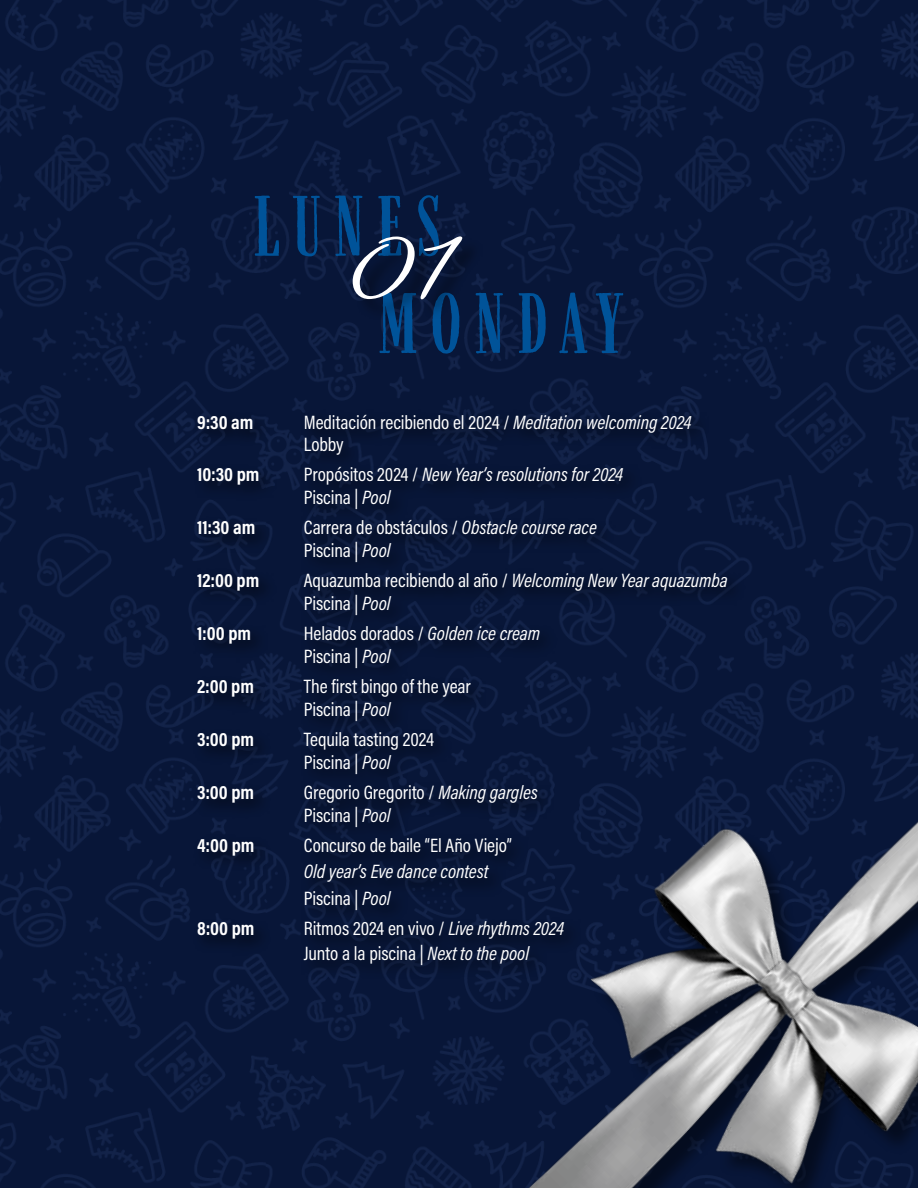
<style>
.page{position:relative;width:918px;height:1188px;background:#fff}
.page>*{position:absolute;margin:0;border:0;box-sizing:border-box;transform-origin:0 0}
.t1{font:500 135px "Gautreaux";color:#fff}
.t2{font:70.5px/97.4px "Farmhand";letter-spacing:.195em;color:#005399}
.t3{font:19.5px/22.8px "Acumin Pro Cond";letter-spacing:-.005em;color:#fff}
.t4{font:italic 19.5px/22.8px "Acumin Pro Cond";letter-spacing:-.005em;color:#fff}
.t5{font:700 19.5px "Acumin Pro Cond";color:#fff}
.s1{font-style:italic}
.s2{font-style:normal}
</style>
<div class="page">
<img style="left:0;top:0;width:918px;height:1188px">
<img style="left:378px;top:624px;width:540px;height:564px">
<div style="left:192px;top:410px;width:554px;height:572px;background:#000;opacity:.75"></div>
<div style="left:355px;top:238px;width:129px;height:84px;background:#071537"></div>
<h2 class="t2" style="left:378px;top:178px;width:245px;text-indent:-124px">LUNES<br>MONDAY</h2>
<h1 class="t1" style="left:342px;top:172px;width:112px">01</h1>
<p class="t5" style="left:197px;top:409px;width:58px">9:30 am</p>
<p class="t3" style="left:304px;top:410px;width:389px">Meditación recibiendo el 2024 / <span class="s1">Meditation welcoming 2024<br></span>Lobby</p>
<p class="t5" style="left:197px;top:462px;width:64px">10:30 pm</p>
<p class="t4" style="left:304px;top:463px;width:321px"><span class="s2">Propósitos 2024 /</span> New Year’s resolutions for 2024<br><span class="s2">Piscina |</span> Pool</p>
<p class="t5" style="left:197px;top:515px;width:60px">11:30 am</p>
<p class="t3" style="left:304px;top:516px;width:295px">Carrera de obstáculos / <span class="s1">Obstacle course race<br></span>Piscina | <span class="s1">Pool</span></p>
<p class="t5" style="left:197px;top:568px;width:64px">12:00 pm</p>
<p class="t3" style="left:304px;top:569px;width:425px">Aquazumba recibiendo al año / <span class="s1">Welcoming New Year aquazumba<br></span>Piscina | <span class="s1">Pool</span></p>
<p class="t5" style="left:197px;top:621px;width:56px">1:00 pm</p>
<p class="t3" style="left:304px;top:622px;width:238px">Helados dorados / <span class="s1">Golden ice cream<br></span>Piscina | <span class="s1">Pool</span></p>
<p class="t5" style="left:197px;top:673px;width:58px">2:00 pm</p>
<p class="t3" style="left:304px;top:675px;width:169px">The first bingo of the year<br>Piscina | <span class="s1">Pool</span></p>
<p class="t5" style="left:197px;top:726px;width:59px">3:00 pm</p>
<p class="t3" style="left:304px;top:727px;width:132px">Tequila tasting 2024<br>Piscina | <span class="s1">Pool</span></p>
<p class="t5" style="left:197px;top:779px;width:59px">3:00 pm</p>
<p class="t3" style="left:304px;top:780px;width:236px">Gregorio Gregorito / <span class="s1">Making gargles<br></span>Piscina | <span class="s1">Pool</span></p>
<p class="t5" style="left:197px;top:832px;width:59px">4:00 pm</p>
<p class="t3" style="left:304px;top:833px;width:210px">Concurso de baile “El Año Viejo”</p>
<p class="t4" style="left:304px;top:858px;width:186px;line-height:26.2px">Old year’s Eve dance contest<br><span class="s2">Piscina |</span> Pool</p>
<p class="t5" style="left:197px;top:915px;width:59px">8:00 pm</p>
<p class="t3" style="left:304px;top:915px;width:262px;line-height:24.9px">Ritmos 2024 en vivo / <span class="s1">Live rhythms 2024<br></span>Junto a la piscina | <span class="s1">Next to the pool</span></p>
</div>
